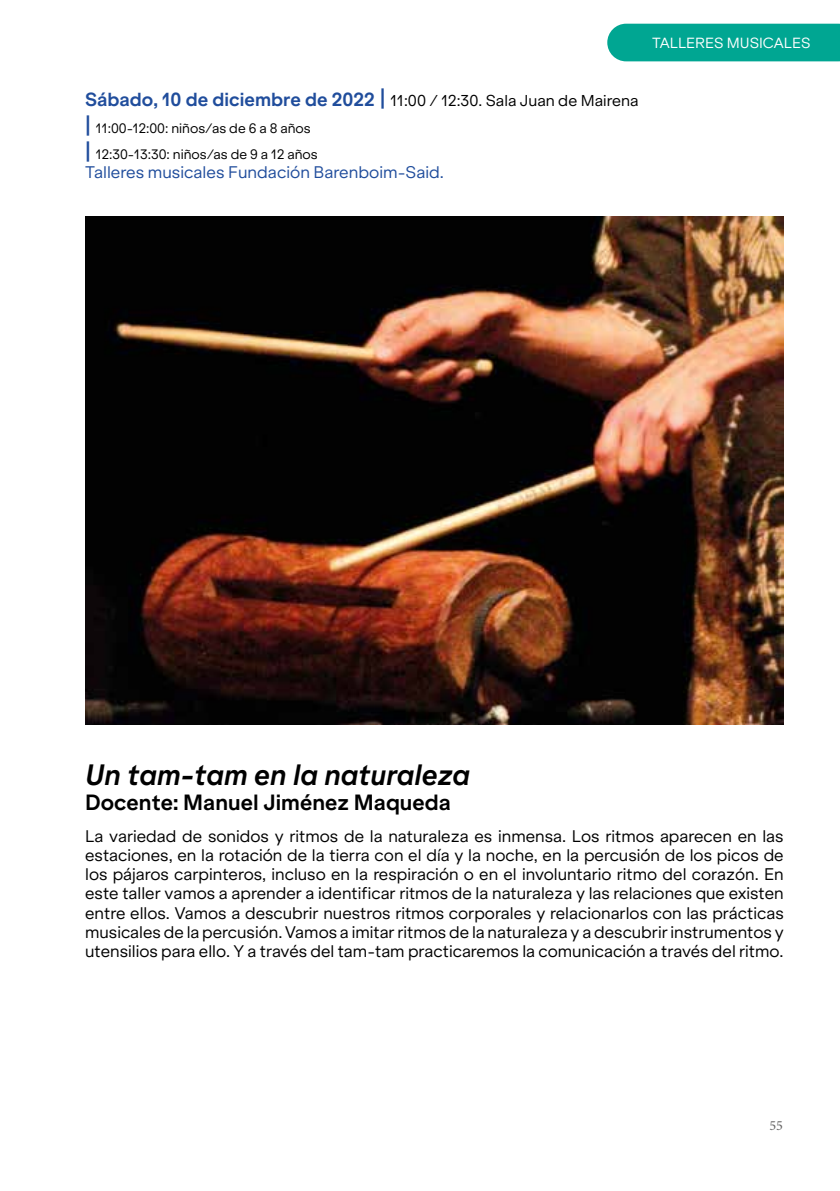
<style>
.page{position:relative;width:840px;height:1191px;background:#fff}
.page>*{position:absolute;margin:0;border:0;box-sizing:border-box;transform-origin:0 0}
.t1{font:italic 700 28px "Klarheit Grotesk";color:#000}
.t2{font:700 21px "Klarheit Grotesk";color:#000}
.t3{font:16px/19.2px "Klarheit Grotesk";color:#000;text-align:justify}
.t4{font:16px "Klarheit Grotesk";color:#204d9c}
.t5{font:15px "Klarheit Grotesk";color:#000}
.t6{font:14px "Klarheit Grotesk";color:#fff}
.t7{font:14px "Minion Pro";color:#646363}
.t8{font:13px/26.4px "Klarheit Grotesk";color:#000}
.s1{font-weight:700;font-size:18px;color:#204d9c}
.s2{font-weight:700;font-size:22px;color:#204d9c}
</style>
<div class="page">
<div style="left:607px;top:24px;width:232px;height:37px;background:#00a692"></div>
<img style="left:85px;top:217px;width:697px;height:508px">
<p class="t6" style="left:651px;top:31px;width:160px">TALLERES MUSICALES</p>
<p class="t5" style="left:85px;top:88px;width:554px"><span class="s1">Sábado, 10 de diciembre de 2022</span> <span class="s2">|</span> 11:00 / 12:30. Sala Juan de Mairena</p>
<p class="t8" style="left:85px;top:113px;width:234px"><span class="s2">|</span> 11:00-12:00: niños/as de 6 a 8 años <span class="s2">|</span> 12:30-13:30: niños/as de 9 a 12 años</p>
<p class="t4" style="left:85px;top:159px;width:360px">Talleres musicales Fundación Barenboim-Said.</p>
<h1 class="t1" style="left:85px;top:751px;width:386px">Un tam-tam en la naturaleza</h1>
<h2 class="t2" style="left:85px;top:785px;width:367px">Docente: Manuel Jiménez Maqueda</h2>
<p class="t3" style="left:85px;top:824px;width:699px">La variedad de sonidos y ritmos de la naturaleza es inmensa. Los ritmos aparecen en las estaciones, en la rotación de la tierra con el día y la noche, en la percusión de los picos de los pájaros carpinteros, incluso en la respiración o en el involuntario ritmo del corazón. En este taller vamos a aprender a identificar ritmos de la naturaleza y las relaciones que existen entre ellos. Vamos a descubrir nuestros ritmos corporales y relacionarlos con las prácticas musicales de la percusión. Vamos a imitar ritmos de la naturaleza y a descubrir instrumentos y utensilios para ello. Y a través del tam-tam practicaremos la comunicación a través del ritmo.</p>
<p class="t7" style="left:769px;top:1116px;width:15px">55</p>
</div>
